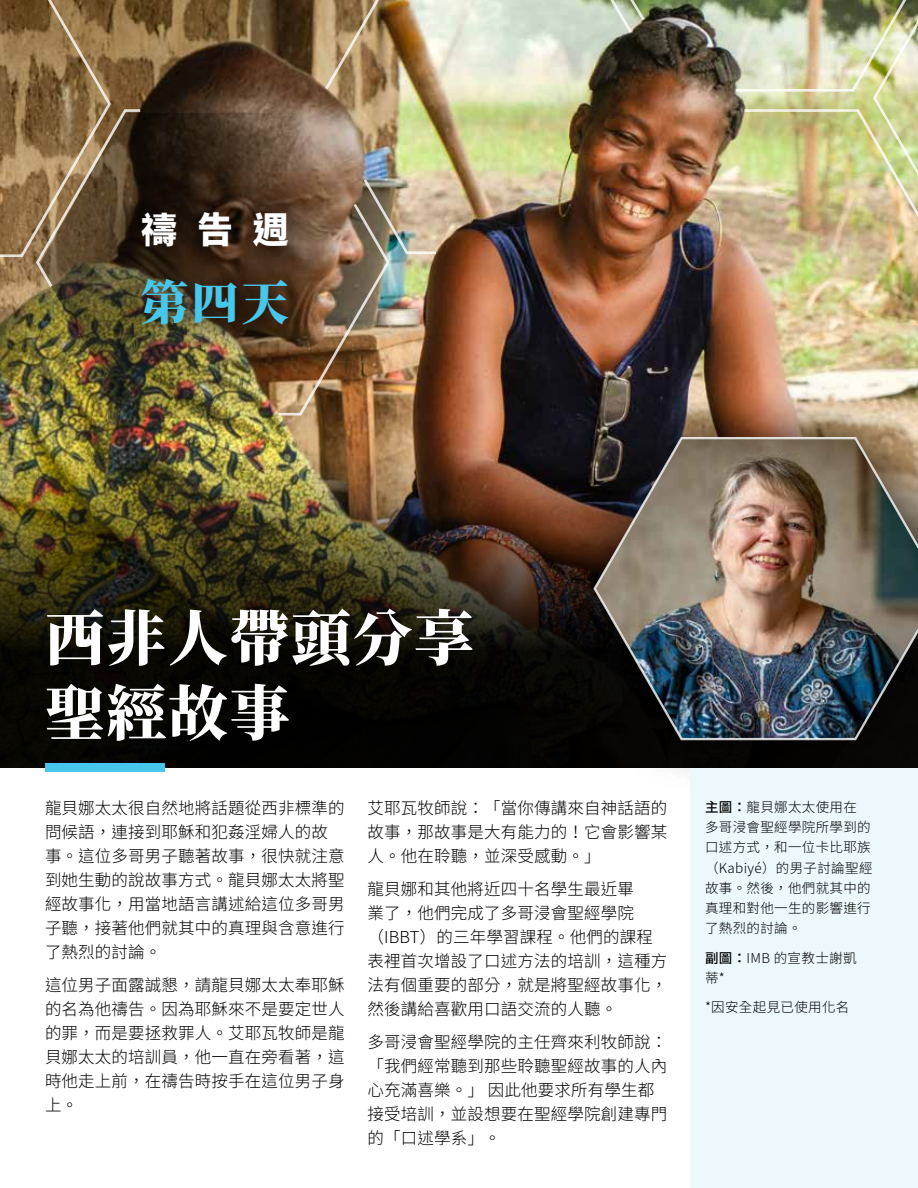
<style>
.page{position:relative;width:918px;height:1188px;background:#fff}
.page>*{position:absolute;margin:0;border:0;box-sizing:border-box;transform-origin:0 0}
.t1{font:60px/75px "Gen Yo Min TW H";letter-spacing:.025em;color:#fff}
.t2{font:48px "Gen Yo Min TW H";color:#48c7ed}
.t3{font:900 36px "Noto Sans CJ Ktc";color:#fff}
.t4{font:300 16.5px/24px "Noto Sans CJ Ktc";letter-spacing:.01em;color:#000}
.t5{font:300 13.5px/20.2px "Noto Sans CJ Ktc";letter-spacing:.025em;color:#000}
.s1{font-weight:500}
</style>
<div class="page">
<img style="left:0;top:54px;width:918px;height:714px">
<img style="left:39px;top:113px;width:342px;height:305px">
<div style="left:105px;top:175px;width:220px;height:187px;background:#000;opacity:.75"></div>
<div style="left:550px;top:388px;width:368px;height:401px;background:#000;opacity:.1"></div>
<img style="left:592px;top:435px;width:326px;height:306px">
<div style="left:0;top:0;width:161px;height:314px;background:#000;opacity:.1"></div>
<div style="left:565px;top:0;width:126px;height:63px;background:#000;opacity:.1"></div>
<div style="left:693px;top:0;width:225px;height:148px;background:#000;opacity:.1"></div>
<div style="left:702px;top:53px;width:216px;height:253px;background:#000;opacity:.1"></div>
<img style="left:733px;top:0;width:185px;height:266px">
<div style="left:317px;top:136px;width:161px;height:171px;background:#000;opacity:.1"></div>
<div style="left:279px;top:0;width:399px;height:132px;background:#000;opacity:.1"></div>
<img style="left:323px;top:0;width:324px;height:92px">
<div style="left:236px;top:161px;width:203px;height:307px;background:#000;opacity:.1"></div>
<img style="left:276px;top:176px;width:163px;height:241px">
<div style="left:0;top:59px;width:183px;height:271px;background:#000;opacity:.1"></div>
<svg style="left:0;top:0;width:143px;height:290px;background:#7f6542"></svg>
<div style="left:45px;top:764px;width:120px;height:8px;background:#48c7ed"></div>
<div style="left:690px;top:768px;width:228px;height:420px;background:#ecf8fc"></div>
<h3 class="t3" style="left:141px;top:210px;width:149px">禱告週</h3>
<h2 class="t2" style="left:141px;top:275px;width:150px">第四天</h2>
<h1 class="t1" style="left:45px;top:602px;width:430px">西非人帶頭分享聖經故事</h1>
<p class="t4" style="left:45px;top:796px;width:301px">龍貝娜太太很自然地將話題從西非標準的問候語，連接到耶穌和犯姦淫婦人的故事。這位多哥男子聽著故事，很快就注意到她生動的說故事方式。龍貝娜太太將聖經故事化，用當地語言講述給這位多哥男子聽，接著他們就其中的真理與含意進行了熱烈的討論。</p>
<p class="t4" style="left:45px;top:973px;width:301px;text-align:justify">這位男子面露誠懇，請龍貝娜太太奉耶穌的名為他禱告。因為耶穌來不是要定世人的罪，而是要拯救罪人。艾耶瓦牧師是龍貝娜太太的培訓員，他一直在旁看著，這時他走上前，在禱告時按手在這位男子身上。</p>
<p class="t4" style="left:367px;top:797px;width:301px;text-align:justify">艾耶瓦牧師說：「當你傳講來自神話語的故事，那故事是大有能力的！它會影響某人。他在聆聽，並深受感動。」</p>
<p class="t4" style="left:367px;top:877px;width:301px">龍貝娜和其他將近四十名學生最近畢<br>業了，他們完成了多哥浸會聖經學院（IBBT）的三年學習課程。他們的課程表裡首次增設了口述方法的培訓，這種方法有個重要的部分，就是將聖經故事化，然後講給喜歡用口語交流的人聽。</p>
<p class="t4" style="left:367px;top:1030px;width:301px">多哥浸會聖經學院的主任齊來利牧師說：「我們經常聽到那些聆聽聖經故事的人內心充滿喜樂。」 因此他要求所有學生都接受培訓，並設想要在聖經學院創建專門的「口述學系」。</p>
<p class="t5" style="left:705px;top:797px;width:169px"><span class="s1">主圖：</span>龍貝娜太太使用在多哥浸會聖經學院所學到的口述方式，和一位卡比耶族（Kabiyé）的男子討論聖經故事。然後，他們就其中的真理和對他一生的影響進行了熱烈的討論。</p>
<p class="t5" style="left:705px;top:948px;width:153px"><span class="s1">副圖：</span>IMB 的宣教士謝凱蒂*</p>
<p class="t5" style="left:705px;top:997px;width:146px">*因安全起見已使用化名</p>
</div>
